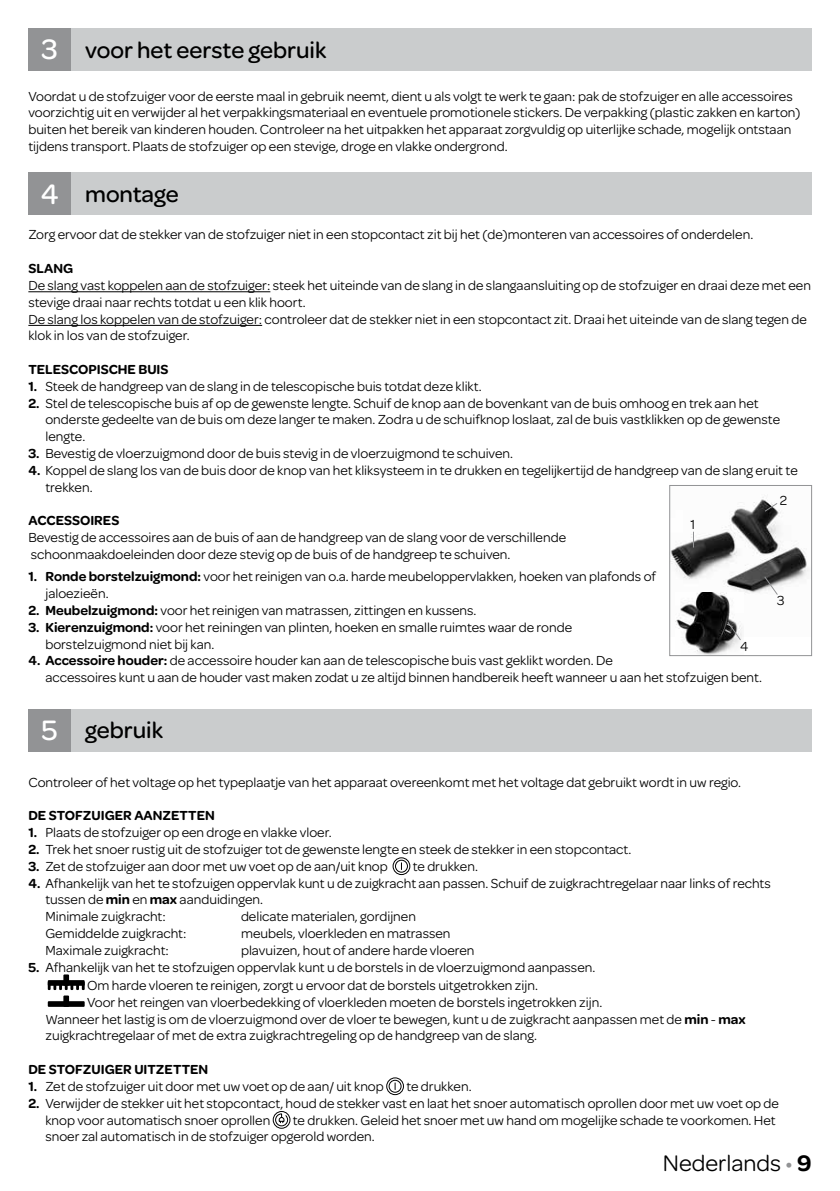
<style>
.page{position:relative;width:840px;height:1191px;background:#fff}
.page>*{position:absolute;margin:0;border:0;box-sizing:border-box;transform-origin:0 0}
.t1{font:500 24px "Omnes";color:#000}
.t2{font:24px "Omnes";color:#000}
.t3{font:14px/16.8px "Omnes";color:#000}
.t4{font:600 14px "Omnes";color:#000}
.s1{font-size:30px;color:#fff}
.s2{font-weight:600}
.s3{color:#929395}
</style>
<div class="page">
<div style="left:57px;top:28px;width:754px;height:43px;background:#cacccd"></div>
<div style="left:28px;top:28px;width:43px;height:43px;background:#929395"></div>
<div style="left:57px;top:173px;width:754px;height:42px;background:#cacccd"></div>
<div style="left:28px;top:173px;width:43px;height:42px;background:#929395"></div>
<hr style="left:28px;top:291px;width:242px;height:1px;background:#000">
<hr style="left:28px;top:325px;width:234px;height:1px;background:#000">
<img style="left:670px;top:487px;width:139px;height:149px">
<svg style="left:692px;top:532px;width:1px;height:15px"></svg>
<svg style="left:763px;top:502px;width:15px;height:10px"></svg>
<svg style="left:762px;top:575px;width:16px;height:21px"></svg>
<img style="left:675px;top:593px;width:68px;height:61px">
<svg style="left:726px;top:621px;width:15px;height:20px"></svg>
<div style="left:668px;top:485px;width:143px;height:171px;border:1px solid #929395"></div>
<div style="left:57px;top:709px;width:754px;height:42px;background:#cacccd"></div>
<div style="left:28px;top:709px;width:43px;height:42px;background:#929395"></div>
<svg style="left:394px;top:859px;width:14px;height:14px"></svg>
<div style="left:392px;top:857px;width:18px;height:18px;border:1px solid #000;border-radius:50%"></div>
<svg style="left:48px;top:980px;width:37px;height:5px"></svg>
<div style="left:63px;top:974px;width:6px;height:11px;background:#000"></div>
<svg style="left:48px;top:981px;width:37px;height:9px"></svg>
<div style="left:48px;top:1001px;width:37px;height:5px;background:#000"></div>
<div style="left:63px;top:995px;width:6px;height:11px;background:#000"></div>
<svg style="left:388px;top:1079px;width:14px;height:14px"></svg>
<div style="left:386px;top:1077px;width:18px;height:18px;border:1px solid #000;border-radius:50%"></div>
<div style="left:272px;top:1111px;width:18px;height:17px;border:1px solid #000;border-radius:50%"></div>
<svg style="left:274px;top:1112px;width:14px;height:14px"></svg>
<h1 class="t1" style="left:41px;top:33px;width:286px"><span class="s1">3</span> voor het eerste gebruik</h1>
<p class="t3" style="left:28px;top:87px;width:773px">Voordat u de stofzuiger voor de eerste maal in gebruik neemt, dient u als volgt te werk te gaan: pak de stofzuiger en alle accessoires voorzichtig uit en verwijder al het verpakkingsmateriaal en eventuele promotionele stickers. De verpakking (plastic zakken en karton) buiten het bereik van kinderen houden. Controleer na het uitpakken het apparaat zorgvuldig op uiterlijke schade, mogelijk ontstaan tijdens transport. Plaats de stofzuiger op een stevige, droge en vlakke ondergrond.</p>
<h1 class="t1" style="left:41px;top:178px;width:140px"><span class="s1">4</span> montage</h1>
<p class="t3" style="left:28px;top:226px;width:726px">Zorg ervoor dat de stekker van de stofzuiger niet in een stopcontact zit bij het (de)monteren van accessoires of onderdelen.</p>
<p class="t4" style="left:28px;top:258px;width:46px">SLANG</p>
<p class="t3" style="left:28px;top:276px;width:783px">De slang vast koppelen aan de stofzuiger: steek het uiteinde van de slang in de slangaansluiting op de stofzuiger en draai deze met een stevige draai naar rechts totdat u een klik hoort.<br>De slang los koppelen van de stofzuiger: controleer dat de stekker niet in een stopcontact zit. Draai het uiteinde van de slang tegen de klok in los van de stofzuiger.</p>
<p class="t4" style="left:28px;top:359px;width:142px">TELESCOPISCHE BUIS</p>
<p class="t3" style="left:28px;top:377px;width:454px"><span class="s2">1.</span> Steek de handgreep van de slang in de telescopische buis totdat deze klikt.</p>
<p class="t3" style="left:45px;top:394px;width:735px;text-indent:-17px"><span class="s2">2.</span> Stel de telescopische buis af op de gewenste lengte. Schuif de knop aan de bovenkant van de buis omhoog en trek aan het onderste gedeelte van de buis om deze langer te maken. Zodra u de schuifknop loslaat, zal de buis vastklikken op de gewenste lengte.</p>
<p class="t3" style="left:28px;top:444px;width:486px"><span class="s2">3.</span> Bevestig de vloerzuigmond door de buis stevig in de vloerzuigmond te schuiven.</p>
<p class="t3" style="left:45px;top:461px;width:753px;text-indent:-17px"><span class="s2">4.</span> Koppel de slang los van de buis door de knop van het kliksysteem in te drukken en tegelijkertijd de handgreep van de slang eruit te trekken.</p>
<p class="t4" style="left:28px;top:510px;width:92px">ACCESSOIRES</p>
<p class="t3" style="left:28px;top:528px;width:539px">Bevestig de accessoires aan de buis of aan de handgreep van de slang voor de verschillende schoonmaakdoeleinden door deze stevig op de buis of de handgreep te schuiven.</p>
<p class="t3" style="left:45px;top:567px;width:612px;text-indent:-17px"><span class="s2">1. Ronde borstelzuigmond:</span> voor het reinigen van o.a. harde meubeloppervlakken, hoeken van plafonds of jaloezieën.</p>
<p class="t3" style="left:28px;top:601px;width:449px"><span class="s2">2. Meubelzuigmond:</span> voor het reinigen van matrassen, zittingen en kussens.</p>
<p class="t3" style="left:45px;top:618px;width:528px;text-indent:-17px"><span class="s2">3. Kierenzuigmond:</span> voor het reiningen van plinten, hoeken en smalle ruimtes waar de ronde borstelzuigmond niet bij kan.</p>
<p class="t3" style="left:45px;top:651px;width:717px;text-indent:-17px"><span class="s2">4. Accessoire houder:</span> de accessoire houder kan aan de telescopische buis vast geklikt worden. De<br>accessoires kunt u aan de houder vast maken zodat u ze altijd binnen handbereik heeft wanneer u aan het stofzuigen bent.</p>
<p class="t3" style="left:779px;top:491px;width:9px">2</p>
<p class="t3" style="left:690px;top:515px;width:6px">1</p>
<p class="t3" style="left:776px;top:591px;width:9px">3</p>
<p class="t3" style="left:739px;top:637px;width:10px">4</p>
<h1 class="t1" style="left:42px;top:714px;width:123px"><span class="s1">5</span> gebruik</h1>
<p class="t3" style="left:28px;top:773px;width:713px">Controleer of het voltage op het typeplaatje van het apparaat overeenkomt met het voltage dat gebruikt wordt in uw regio.</p>
<p class="t4" style="left:28px;top:805px;width:188px">DE STOFZUIGER AANZETTEN</p>
<p class="t3" style="left:28px;top:823px;width:304px"><span class="s2">1.</span> Plaats de stofzuiger op een droge en vlakke vloer.</p>
<p class="t3" style="left:28px;top:840px;width:604px"><span class="s2">2.</span> Trek het snoer rustig uit de stofzuiger tot de gewenste lengte en steek de stekker in een stopcontact.</p>
<p class="t3" style="left:28px;top:857px;width:361px"><span class="s2">3.</span> Zet de stofzuiger aan door met uw voet op de aan/uit knop</p>
<p class="t3" style="left:412px;top:857px;width:67px">te drukken.</p>
<p class="t3" style="left:45px;top:873px;width:726px;text-indent:-17px"><span class="s2">4.</span> Afhankelijk van het te stofzuigen oppervlak kunt u de zuigkracht aan passen. Schuif de zuigkrachtregelaar naar links of rechts tussen de <span class="s2">min</span> en <span class="s2">max</span> aanduidingen.<br>Minimale zuigkracht:</p>
<p class="t3" style="left:241px;top:907px;width:176px">delicate materialen, gordijnen</p>
<p class="t3" style="left:45px;top:924px;width:142px">Gemiddelde zuigkracht:</p>
<p class="t3" style="left:241px;top:924px;width:211px">meubels, vloerkleden en matrassen</p>
<p class="t3" style="left:45px;top:941px;width:125px">Maximale zuigkracht:</p>
<p class="t3" style="left:241px;top:941px;width:235px">plavuizen, hout of andere harde vloeren</p>
<p class="t3" style="left:28px;top:957px;width:568px;line-height:18.4px;text-align:center"><span class="s2">5.</span> Afhankelijk van het te stofzuigen oppervlak kunt u de borstels in de vloerzuigmond aanpassen.<br>Om harde vloeren te reinigen, zorgt u ervoor dat de borstels uitgetrokken zijn.</p>
<p class="t3" style="left:45px;top:993px;width:701px;text-indent:42px">Voor het reingen van vloerbedekking of vloerkleden moeten de borstels ingetrokken zijn.<br>Wanneer het lastig is om de vloerzuigmond over de vloer te bewegen, kunt u de zuigkracht aanpassen met de <span class="s2">min</span> - <span class="s2">max </span>zuigkrachtregelaar of met de extra zuigkrachtregeling op de handgreep van de slang.</p>
<p class="t4" style="left:28px;top:1059px;width:181px">DE STOFZUIGER UITZETTEN</p>
<p class="t3" style="left:28px;top:1077px;width:357px"><span class="s2">1.</span> Zet de stofzuiger uit door met uw voet op de aan/ uit knop</p>
<p class="t3" style="left:406px;top:1077px;width:67px">te drukken.</p>
<p class="t3" style="left:45px;top:1093px;width:734px;text-indent:-17px"><span class="s2">2.</span> Verwijder de stekker uit het stopcontact, houd de stekker vast en laat het snoer automatisch oprollen door met uw voet op de knop voor automatisch snoer oprollen</p>
<p class="t3" style="left:45px;top:1110px;width:731px;text-indent:247px">te drukken. Geleid het snoer met uw hand om mogelijke schade te voorkomen. Het snoer zal automatisch in de stofzuiger opgerold worden.</p>
<h1 class="t2" style="left:662px;top:1146px;width:150px">Nederlands <span class="s3">•</span> <span class="s2">9</span></h1>
</div>
